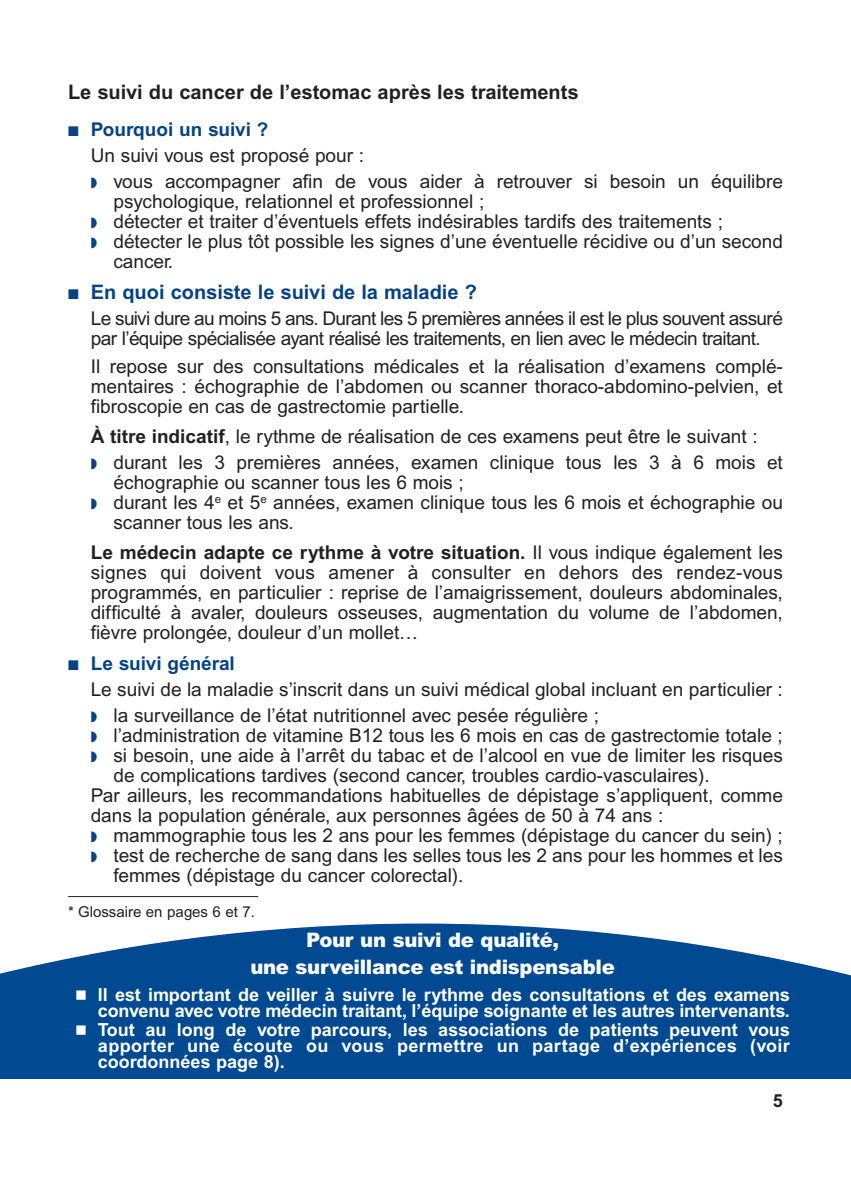
<style>
.page{position:relative;width:851px;height:1191px;background:#fff}
.page>*{position:absolute;margin:0;border:0;box-sizing:border-box;transform-origin:0 0}
.t1{font:900 20px/26.6px "Arial";letter-spacing:-.015em;color:#fff;text-align:center}
.t2{font:700 20px "Arial";color:#231f20}
.t3{font:700 20px "Arial";color:#054286}
.t4{font:19px/20px "Arial";color:#231f20}
.t5{font:19px/20px "Arial";letter-spacing:-.03em;color:#231f20}
.t6{font:700 19px "Arial";color:#054286}
.t7{font:700 18px/16px "Arial";letter-spacing:-.005em;color:#fff;text-align:right}
.t8{font:700 18px "Arial";color:#231f20}
.t9{font:15px "Arial";color:#231f20}
.s1{font-weight:700}
</style>
<div class="page">
<div style="left:0;top:1026px;width:850px;height:52px;background:#014990"></div>
<svg style="left:0;top:923px;width:850px;height:103px;fill:#014990"></svg>
<hr style="left:68px;top:896px;width:190px;height:1px;background:#231f20">
<p class="t2" style="left:68px;top:85px;width:512px">Le suivi du cancer de l’estomac après les traitements</p>
<p class="t6" style="left:68px;top:123px;width:202px">■ Pourquoi un suivi ?</p>
<p class="t4" style="left:91px;top:147px;width:275px">Un suivi vous est proposé pour :</p>
<p class="t4" style="left:113px;top:173px;width:670px">vous accompagner afin de vous aider à retrouver si besoin un équilibre</p>
<p class="t4" style="left:113px;top:193px;width:670px">psychologique, relationnel et professionnel ;<br>détecter et traiter d’éventuels effets indésirables tardifs des traitements ; détecter le plus tôt possible les signes d’une éventuelle récidive ou d’un second cancer.</p>
<p class="t3" style="left:68px;top:285px;width:410px">■ En quoi consiste le suivi de la maladie ?</p>
<p class="t5" style="left:91px;top:310px;width:693px">Le suivi dure au moins 5 ans. Durant les 5 premières années il est le plus souvent assuré par l’équipe spécialisée ayant réalisé les traitements, en lien avec le médecin traitant.</p>
<p class="t4" style="left:91px;top:358px;width:693px;text-align:justify">Il repose sur des consultations médicales et la réalisation d’examens complé&shy;mentaires : échographie de l’abdomen ou scanner thoraco-abdomino-pelvien, et fibroscopie en cas de gastrectomie partielle.</p>
<p class="t4" style="left:113px;top:426px;width:670px;line-height:25.6px;text-indent:-23px"><span class="s1">À titre indicatif</span>, le rythme de réalisation de ces examens peut être le suivant : durant les 3 premières années, examen clinique tous les 3 à 6 mois et</p>
<p class="t4" style="left:113px;top:474px;width:670px">échographie ou scanner tous les 6 mois ;<br>durant les 4<sup>e</sup> et 5<sup>e</sup> années, examen clinique tous les 6 mois et échographie ou scanner tous les ans.</p>
<p class="t4" style="left:91px;top:544px;width:693px;text-align:justify"><span class="s1">Le médecin adapte ce rythme à votre situation.</span> Il vous indique également les signes qui doivent vous amener à consulter en dehors des rendez-vous programmés, en particulier : reprise de l’amaigrissement, douleurs abdominales, difficulté à avaler, douleurs osseuses, augmentation du volume de l’abdomen, fièvre prolongée, douleur d’un mollet…</p>
<p class="t6" style="left:68px;top:657px;width:168px">■ Le suivi général</p>
<p class="t4" style="left:91px;top:681px;width:693px">Le suivi de la maladie s’inscrit dans un suivi médical global incluant en particulier :</p>
<p class="t4" style="left:113px;top:707px;width:487px">la surveillance de l’état nutritionnel avec pesée régulière ;</p>
<p class="t4" style="left:113px;top:727px;width:670px">l’administration de vitamine B12 tous les 6 mois en cas de gastrectomie totale ;</p>
<p class="t4" style="left:113px;top:747px;width:670px">si besoin, une aide à l’arrêt du tabac et de l’alcool en vue de limiter les risques</p>
<p class="t4" style="left:113px;top:767px;width:597px">de complications tardives (second cancer, troubles cardio-vasculaires).</p>
<p class="t4" style="left:91px;top:787px;width:693px">Par ailleurs, les recommandations habituelles de dépistage s’appliquent, comme</p>
<p class="t4" style="left:91px;top:807px;width:574px">dans la population générale, aux personnes âgées de 50 à 74 ans :</p>
<p class="t4" style="left:113px;top:827px;width:670px">mammographie tous les 2 ans pour les femmes (dépistage du cancer du sein) ;</p>
<p class="t4" style="left:113px;top:847px;width:670px">test de recherche de sang dans les selles tous les 2 ans pour les hommes et les</p>
<p class="t4" style="left:113px;top:867px;width:351px">femmes (dépistage du cancer colorectal).</p>
<p class="t9" style="left:68px;top:906px;width:188px">* Glossaire en pages 6 et 7.</p>
<p class="t1" style="left:250px;top:929px;width:366px">Pour un suivi de qualité,<br>une surveillance est indispensable</p>
<p class="t7" style="left:75px;top:988px;width:716px">■ Il est important de veiller à suivre le rythme des consultations et des examens convenu avec votre médecin traitant, l’équipe soignante et les autres intervenants.</p>
<p class="t7" style="left:98px;top:1023px;width:693px;text-align:justify;text-indent:-23px">■ Tout au long de votre parcours, les associations de patients peuvent vous apporter une écoute ou vous permettre un partage d’expériences (voir coordonnées page 8).</p>
<p class="t8" style="left:772px;top:1094px;width:12px">5</p>
</div>
